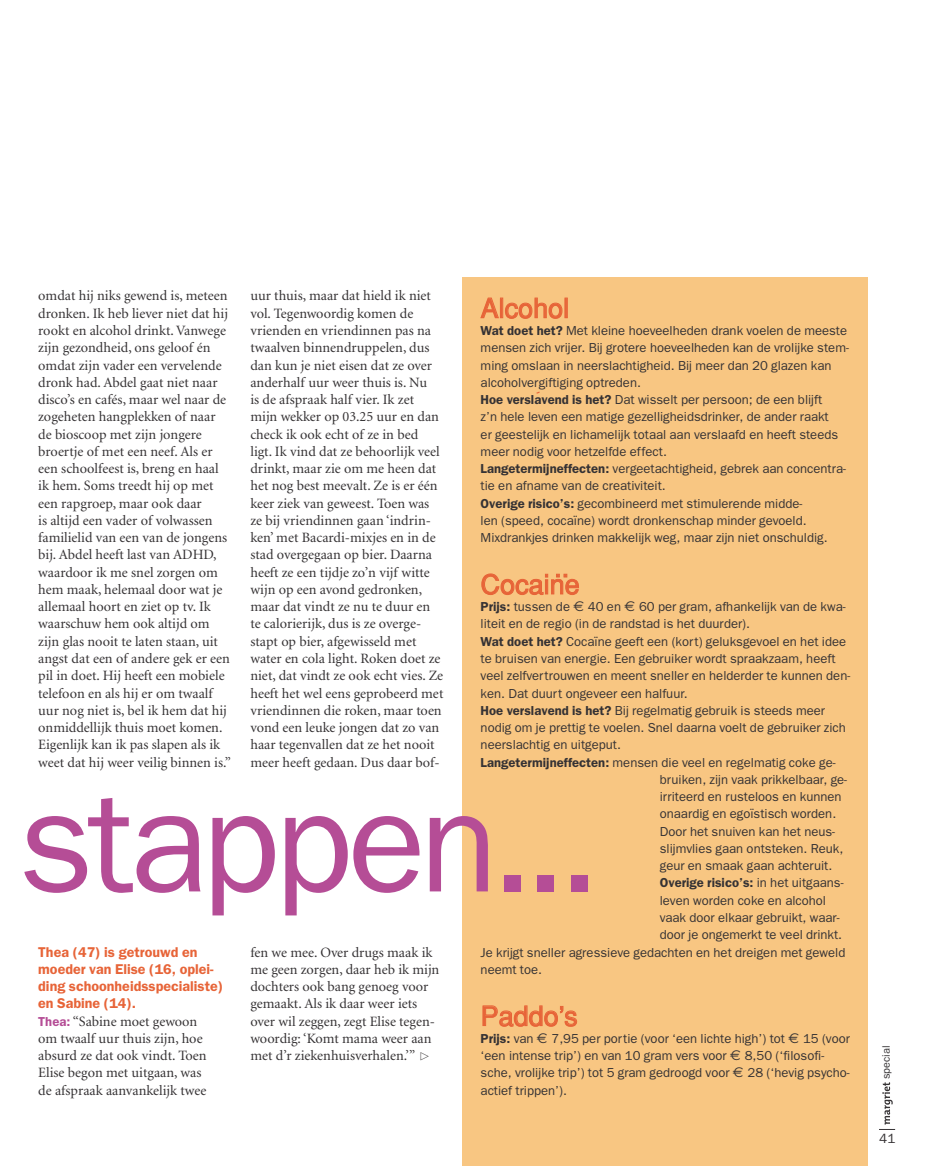
<style>
.page{position:relative;width:940px;height:1166px;background:#fff}
.page>*{position:absolute;margin:0;border:0;box-sizing:border-box;transform-origin:0 0}
.t1{font:144.6px "Franklin Gothic";letter-spacing:-.04em;color:#b54d96}
.D_Tussenkopje_FGD_12_11_5{font:27px "Feltpen";color:#e76438}
.L_Opsomming_recept_FG_8_7_11_5{font:27px "Feltpen";color:#e76438}
.A_Bodytekst_MR_9_5_11_5{font:14.25px/17.2px "Minion";color:#353234}
.I_Paspoortje_FGB_9_5_11_5{font:600 14.25px/17.2px "Franklin Gothic";color:#e76438}
.t2{font:13.5px "Franklin Gothic";color:#353234}
.A_Extra_Bodytekst_FGB_8_7_11_5{font:13.05px/17.2px "Franklin Gothic";color:#353234}
.A_Extra_Bodytekst_FGB_8_7_11_5-2{font:600 13.05px "Franklin Gothic";color:#353234}
.A_Bodytekst_MR_9_5_11_5-2{font:10.8px "Franklin Gothic";color:#353234}
.s1{font-weight:600}
.s2{font-family:"Euro Sans";font-size:14.25px}
.s3{font-weight:400}
.s4{font-family:"Franklin Gothic";font-weight:600;font-size:13.05px;color:#b54d96}
</style>
<div class="page">
<div style="left:462px;top:277px;width:405px;height:888px;background:#f8c682"></div>
<svg style="left:480px;top:297px;width:19px;height:21px"></svg>
<div style="left:500px;top:297px;width:3px;height:21px;border:1px solid #e76438"></div>
<svg style="left:505px;top:297px;width:58px;height:22px"></svg>
<div style="left:564px;top:297px;width:3px;height:21px;border:1px solid #e76438"></div>
<svg style="left:482px;top:1005px;width:95px;height:21px"></svg>
<svg style="left:481px;top:573px;width:98px;height:22px"></svg>
<svg style="left:882px;top:1082px;width:11px;height:43px"></svg>
<p class="A_Bodytekst_MR_9_5_11_5" style="left:38px;top:288px;width:194px">omdat hij niks gewend is, meteen dronken. Ik heb liever niet dat hij rookt en alcohol drinkt. Vanwege zijn gezondheid, ons geloof én omdat zijn vader een vervelende dronk had. Abdel gaat niet naar disco’s en cafés, maar wel naar de zogeheten hangplekken of naar de bioscoop met zijn jongere broertje of met een neef. Als er een schoolfeest is, breng en haal ik hem. Soms treedt hij op met een rapgroep, maar ook daar<br>is altijd een vader of volwassen familielid van een van de jongens bij. Abdel heeft last van ADHD, waardoor ik me snel zorgen om hem maak, helemaal door wat je allemaal hoort en ziet op tv. Ik waarschuw hem ook altijd om zijn glas nooit te laten staan, uit angst dat een of andere gek er een pil in doet. Hij heeft een mobiele telefoon en als hij er om twaalf uur nog niet is, bel ik hem dat hij onmiddellijk thuis moet komen.<br>Eigenlijk kan ik pas slapen als ik weet dat hij weer veilig binnen is.”</p>
<p class="A_Bodytekst_MR_9_5_11_5" style="left:250px;top:288px;width:194px">uur thuis, maar dat hield ik niet vol. Tegenwoordig komen de vrienden en vriendinnen pas na twaalven binnendruppelen, dus dan kun je niet eisen dat ze over anderhalf uur weer thuis is. Nu<br>is de afspraak half vier. Ik zet mijn wekker op 03.25 uur en dan check ik ook echt of ze in bed ligt. Ik vind dat ze behoorlijk veel drinkt, maar zie om me heen dat het nog best meevalt. Ze is er één keer ziek van geweest. Toen was ze bij vriendinnen gaan ‘indrin&shy;ken’ met Bacardi-mixjes en in de stad overgegaan op bier. Daarna heeft ze een tijdje zo’n vijf witte wijn op een avond gedronken, maar dat vindt ze nu te duur en te calorierijk, dus is ze overge&shy;stapt op bier, afgewisseld met water en cola light. Roken doet ze niet, dat vindt ze ook echt vies. Ze heeft het wel eens geprobeerd met vriendinnen die roken, maar toen vond een leuke jongen dat zo van haar tegenvallen dat ze het nooit meer heeft gedaan. Dus daar bof-</p>
<p class="D_Tussenkopje_FGD_12_11_5" style="left:480px;top:292px;width:90px">Alcohol</p>
<p class="A_Extra_Bodytekst_FGB_8_7_11_5" style="left:480px;top:321px;width:370px"><span class="s1">Wat doet het?</span> Met kleine hoeveelheden drank voelen de meeste mensen zich vrijer. Bij grotere hoeveelheden kan de vrolijke stem&shy;ming omslaan in neerslachtigheid. Bij meer dan 20 glazen kan alcoholvergiftiging optreden.</p>
<p class="A_Extra_Bodytekst_FGB_8_7_11_5" style="left:480px;top:390px;width:359px"><span class="s1">Hoe verslavend is het?</span> Dat wisselt per persoon; de een blijft z’n hele leven een matige gezelligheidsdrinker, de ander raakt er geestelijk en lichamelijk totaal aan verslaafd en heeft steeds meer nodig voor hetzelfde effect.</p>
<p class="A_Extra_Bodytekst_FGB_8_7_11_5" style="left:480px;top:459px;width:367px"><span class="s1">Langetermijneffecten:</span> vergeetachtigheid, gebrek aan concentra&shy;tie en afname van de creativiteit.</p>
<p class="A_Extra_Bodytekst_FGB_8_7_11_5" style="left:480px;top:494px;width:348px"><span class="s1">Overige risico’s:</span> gecombineerd met stimulerende midde-<br>len (speed, cocaïne) wordt dronkenschap minder gevoeld.<br>Mixdrankjes drinken makkelijk weg, maar zijn niet onschuldig.</p>
<p class="D_Tussenkopje_FGD_12_11_5" style="left:480px;top:568px;width:101px">Cocaine</p>
<p class="A_Extra_Bodytekst_FGB_8_7_11_5" style="left:480px;top:597px;width:366px"><span class="s1">Prijs:</span> tussen de <span class="s2">€</span> 40 en <span class="s2">€</span> 60 per gram, afhankelijk van de kwa&shy;liteit en de regio (in de randstad is het duurder).</p>
<p class="A_Extra_Bodytekst_FGB_8_7_11_5" style="left:480px;top:632px;width:371px"><span class="s1">Wat doet het?</span> Cocaïne geeft een (kort) geluksgevoel en het idee te bruisen van energie. Een gebruiker wordt spraakzaam, heeft veel zelfvertrouwen en meent sneller en helderder te kunnen den&shy;ken. Dat duurt ongeveer een halfuur.</p>
<p class="A_Extra_Bodytekst_FGB_8_7_11_5" style="left:480px;top:701px;width:367px"><span class="s1">Hoe verslavend is het?</span> Bij regelmatig gebruik is steeds meer nodig om je prettig te voelen. Snel daarna voelt de gebruiker zich neerslachtig en uitgeput.</p>
<p class="A_Extra_Bodytekst_FGB_8_7_11_5" style="left:660px;top:753px;width:189px;text-indent:-179px"><span class="s1">Langetermijneffecten:</span> mensen die veel en regelmatig coke ge&shy;bruiken, zijn vaak prikkelbaar, ge&shy;irriteerd en rusteloos en kunnen onaardig en egoïstisch worden.<br>Door het snuiven kan het neus&shy;slijmvlies gaan ontsteken. Reuk, geur en smaak gaan achteruit.</p>
<p class="A_Extra_Bodytekst_FGB_8_7_11_5-2" style="left:660px;top:875px;width:185px">Overige risico’s: <span class="s3">in het uitgaans-</span></p>
<p class="A_Extra_Bodytekst_FGB_8_7_11_5" style="left:660px;top:891px;width:168px">leven worden coke en alcohol</p>
<p class="A_Extra_Bodytekst_FGB_8_7_11_5" style="left:660px;top:908px;width:181px">vaak door elkaar gebruikt, waar-</p>
<p class="A_Extra_Bodytekst_FGB_8_7_11_5" style="left:660px;top:925px;width:184px">door je ongemerkt te veel drinkt.</p>
<p class="A_Extra_Bodytekst_FGB_8_7_11_5" style="left:480px;top:942px;width:366px">Je krijgt sneller agressieve gedachten en het dreigen met geweld</p>
<p class="A_Extra_Bodytekst_FGB_8_7_11_5" style="left:480px;top:960px;width:63px">neemt toe.</p>
<p class="D_Tussenkopje_FGD_12_11_5" style="left:480px;top:999px;width:99px">Paddo’s</p>
<p class="A_Extra_Bodytekst_FGB_8_7_11_5" style="left:480px;top:1029px;width:371px"><span class="s1">Prijs:</span> van <span class="s2">€</span> 7,95 per portie (voor ‘een lichte high’) tot <span class="s2">€</span> 15 (voor ‘een intense trip’) en van 10 gram vers voor <span class="s2">€</span> 8,50 (‘filosofi&shy;sche, vrolijke trip’) tot 5 gram gedroogd voor <span class="s2">€</span> 28 (‘hevig psycho&shy;actief trippen’).</p>
<p class="L_Opsomming_recept_FG_8_7_11_5" style="left:554px;top:551px;width:17px">..</p>
<h1 class="t1" style="left:19px;top:759px;width:583px">stappen...</h1>
<p class="A_Bodytekst_MR_9_5_11_5" style="left:250px;top:943px;width:190px">fen we mee. Over drugs maak ik me geen zorgen, daar heb ik mijn dochters ook bang genoeg voor gemaakt. Als ik daar weer iets over wil zeggen, zegt Elise tegen&shy;woordig: ‘Komt mama weer aan met d’r ziekenhuisverhalen.’”</p>
<p class="I_Paspoortje_FGB_9_5_11_5" style="left:38px;top:942px;width:186px">Thea (47) is getrouwd en moeder van Elise (16, oplei&shy;ding schoonheidsspecialiste) en Sabine (14).</p>
<p class="A_Bodytekst_MR_9_5_11_5" style="left:38px;top:1012px;width:170px"><span class="s4">Thea:</span> “Sabine moet gewoon om twaalf uur thuis zijn, hoe absurd ze dat ook vindt. Toen<br>Elise begon met uitgaan, was de afspraak aanvankelijk twee</p>
<p class="A_Bodytekst_MR_9_5_11_5-2" style="left:880px;top:1078px;width:35px;rotate:-90deg">special</p>
<p class="t2" style="left:879px;top:1130px;width:18px">41</p>
</div>
